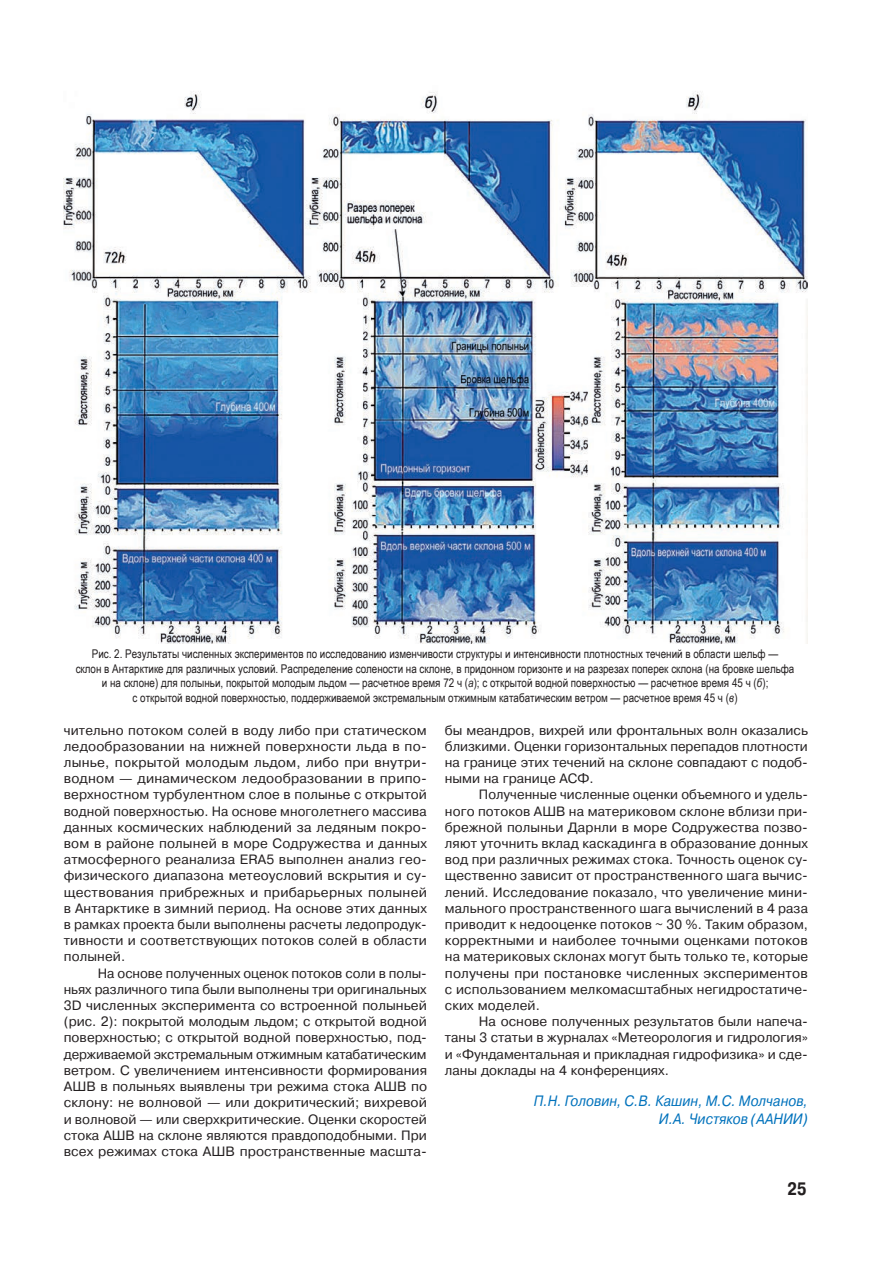
<style>
.page{position:relative;width:893px;height:1263px;background:#fff}
.page>*{position:absolute;margin:0;border:0;box-sizing:border-box;transform-origin:0 0}
.t1{font:700 18px "Pragmatica Cond C";color:#231f20}
.Автор{font:italic 15px/18px "Pragmatica C";color:#0072bc;text-align:right;scale:.9 1}
.Основной_текст{font:13.5px/16.2px "Pragmatica C";letter-spacing:.005em;color:#231f20;text-align:justify}
.Подрисуночная{font:12px/14.4px "Arial Narrow";color:#231f20;text-align:center}
.s1{font-style:italic}
</style>
<div class="page">
<img style="left:64px;top:91px;width:744px;height:552px">
<p class="Подрисуночная" style="left:76px;top:646px;width:720px">Рис. 2. Результаты численных экспериментов по исследованию изменчивости структуры и интенсивности плотностных течений в области шельф —<br>склон в Антарктике для различных условий. Распределение солености на склоне, в придонном горизонте и на разрезах поперек склона (на бровке шельфа и на склоне) для полыньи, покрытой молодым льдом — расчетное время 72 ч (<span class="s1">а</span>); с открытой водной поверхностью — расчетное время 45 ч (<span class="s1">б</span>);<br>с открытой водной поверхностью, поддерживаемой экстремальным отжимным катабатическим ветром — расчетное время 45 ч (<span class="s1">в</span>)</p>
<p class="Основной_текст" style="left:445px;top:722px;width:365px">бы меандров, вихрей или фронтальных волн оказались близкими. Оценки горизонтальных перепадов плотности на границе этих течений на склоне совпадают с подоб&shy;ными на границе АСФ.</p>
<p class="Основной_текст" style="left:445px;top:787px;width:365px;text-indent:34px">Полученные численные оценки объемного и удель&shy;ного потоков АШВ на материковом склоне вблизи при&shy;брежной полыньи Дарнли в море Содружества позво&shy;ляют уточнить вклад каскадинга в образование донных вод при различных режимах стока. Точность оценок су&shy;щественно зависит от пространственного шага вычис&shy;лений. Исследование показало, что увеличение мини&shy;мального пространственного шага вычислений в 4 раза приводит к недооценке потоков ~ 30 %. Таким образом, корректными и наиболее точными оценками потоков на материковых склонах могут быть только те, которые получены при постановке численных экспериментов с использованием мелкомасштабных негидростатиче&shy;ских моделей.</p>
<p class="Основной_текст" style="left:445px;top:1013px;width:365px;text-indent:34px">На основе полученных результатов были напеча&shy;таны 3 статьи в журналах «Метеорология и гидрология» и «Фундаментальная и прикладная гидрофизика» и сде&shy;ланы доклады на 4 конференциях.</p>
<p class="Автор" style="left:534px;top:1091px;width:306px">П.Н. Головин, С.В. Кашин, М.С. Молчанов,<br>И.А. Чистяков (ААНИИ)</p>
<p class="Основной_текст" style="left:64px;top:722px;width:365px">чительно потоком солей в воду либо при статическом ледообразовании на нижней поверхности льда в по&shy;лынье, покрытой молодым льдом, либо при внутри&shy;водном — динамическом ледообразовании в припо&shy;верхностном турбулентном слое в полынье с открытой водной поверхностью. На основе многолетнего массива данных космических наблюдений за ледяным покро&shy;вом в районе полыней в море Содружества и данных атмосферного реанализа ERA5 выполнен анализ гео&shy;физического диапазона метеоусловий вскрытия и су&shy;ществования прибрежных и прибарьерных полыней в Антарктике в зимний период. На основе этих данных в рамках проекта были выполнены расчеты ледопродук&shy;тивности и соответствующих потоков солей в области полыней.</p>
<p class="Основной_текст" style="left:64px;top:965px;width:365px;text-indent:34px">На основе полученных оценок потоков соли в полы&shy;ньях различного типа были выполнены три оригинальных 3D численных эксперимента со встроенной полыньей (рис. 2): покрытой молодым льдом; с открытой водной поверхностью; с открытой водной поверхностью, под&shy;держиваемой экстремальным отжимным катабатическим ветром. С увеличением интенсивности формирования АШВ в полыньях выявлены три режима стока АШВ по склону: не волновой — или докритический; вихревой и волновой — или сверхкритические. Оценки скоростей стока АШВ на склоне являются правдоподобными. При всех режимах стока АШВ пространственные масшта-</p>
<h1 class="t1" style="left:788px;top:1178px;width:20px">25</h1>
</div>
